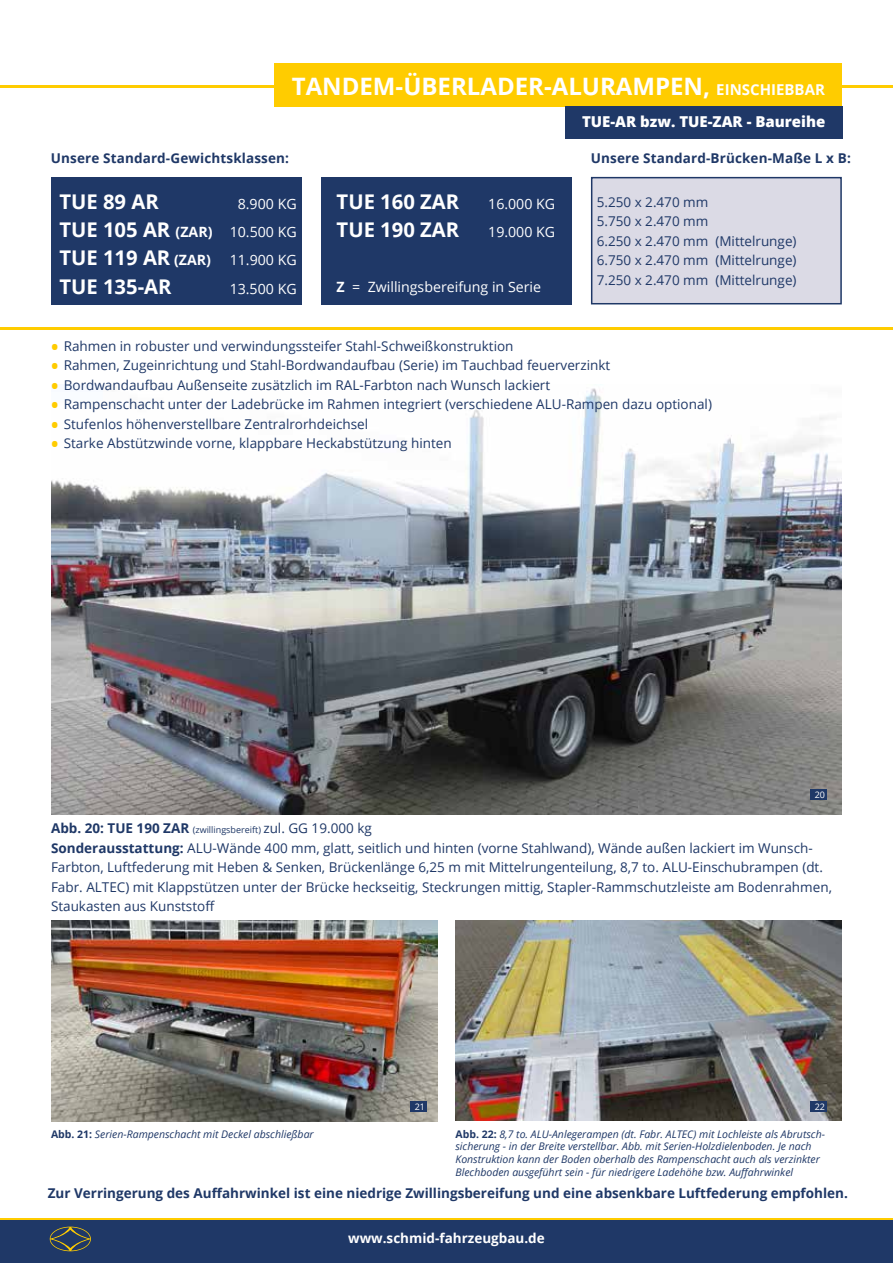
<style>
.page{position:relative;width:893px;height:1263px;background:#fff}
.page>*{position:absolute;margin:0;border:0;box-sizing:border-box;transform-origin:0 0}
.t1{font:700 24px "Open Sans";color:#fff}
.t2{font:700 20.25px/28.3px "Open Sans";color:#fff}
.t3{font:800 15px "Open Sans";color:#fff}
.t4{font:14.1px "Open Sans";color:#fff}
.t5{font:13.5px/19.5px "Open Sans";color:#1f3867}
.t6{font:700 13.5px "Open Sans";color:#1f3867}
.t7{font:700 13.5px "Open Sans";color:#fff}
.t8{font:italic 10.5px/12.6px "Open Sans";color:#1f3867}
.t9{font:9px "Open Sans";color:#1f3867}
.t10{font:9px "Open Sans";color:#fff}
.s1{font-size:15px}
.s2{font-size:14.1px}
.s3{font-weight:400;font-size:14.1px}
.s4{font-weight:700}
.s5{font-weight:700;font-size:19.5px;color:#fc0}
.s6{font-weight:700;font-size:13.5px}
.s7{font-size:13.5px}
.s8{font-weight:700;font-style:normal}
</style>
<div class="page">
<hr style="left:0;top:1218px;width:893px;height:2px;background:#fc0">
<hr style="left:0;top:85px;width:893px;height:2px;background:#fc0">
<div style="left:0;top:1220px;width:893px;height:43px;background:#1f3867"></div>
<svg style="left:50px;top:1226px;width:41px;height:25px"></svg>
<img style="left:51px;top:388px;width:791px;height:426px">
<div style="left:275px;top:64px;width:567px;height:43px;background:#fc0"></div>
<div style="left:565px;top:107px;width:277px;height:32px;background:#1f3867"></div>
<div style="left:51px;top:177px;width:251px;height:127px;background:#1f3867"></div>
<div style="left:321px;top:177px;width:251px;height:127px;background:#1f3867"></div>
<div style="left:592px;top:178px;width:249px;height:126px;background:#dbdae5"></div>
<div style="left:591px;top:177px;width:251px;height:127px;border:2px solid #1f3867"></div>
<img style="left:51px;top:920px;width:386px;height:201px">
<img style="left:455px;top:920px;width:387px;height:200px">
<div style="left:810px;top:789px;width:17px;height:11px;background:#1f3867"></div>
<div style="left:810px;top:1101px;width:17px;height:11px;background:#1f3867"></div>
<div style="left:410px;top:1101px;width:17px;height:11px;background:#1f3867"></div>
<hr style="left:0;top:327px;width:893px;height:2px;background:#fc0">
<h1 class="t1" style="left:292px;top:69px;width:535px">TANDEM-ÜBERLADER-ALURAMPEN, <span class="s1">EINSCHIEBBAR</span></h1>
<p class="t3" style="left:582px;top:110px;width:245px">TUE-AR bzw. TUE-ZAR - Baureihe</p>
<p class="t6" style="left:51px;top:149px;width:240px">Unsere Standard-Gewichtsklassen:</p>
<p class="t6" style="left:591px;top:149px;width:261px">Unsere Standard-Brücken-Maße L x B:</p>
<h2 class="t2" style="left:59px;top:187px;width:101px">TUE 89 AR</h2>
<p class="t4" style="left:238px;top:194px;width:60px">8.900 KG</p>
<h2 class="t2" style="left:59px;top:215px;width:239px">TUE 105 AR <span class="s2">(ZAR)</span> <span class="s3">10.500 KG<br></span>TUE 119 AR <span class="s2">(ZAR)</span></h2>
<p class="t4" style="left:230px;top:250px;width:69px">11.900 KG</p>
<h2 class="t2" style="left:59px;top:272px;width:114px">TUE 135-AR</h2>
<p class="t4" style="left:230px;top:279px;width:69px">13.500 KG</p>
<h2 class="t2" style="left:337px;top:187px;width:124px">TUE 160 ZAR</h2>
<p class="t4" style="left:488px;top:194px;width:69px">16.000 KG</p>
<h2 class="t2" style="left:337px;top:215px;width:124px">TUE 190 ZAR</h2>
<p class="t4" style="left:488px;top:222px;width:69px">19.000 KG</p>
<p class="t4" style="left:337px;top:277px;width:206px"><span class="s4">Z</span> = Zwillingsbereifung in Serie</p>
<p class="t5" style="left:597px;top:192px;width:201px">5.250 x 2.470 mm<br>5.750 x 2.470 mm<br>6.250 x 2.470 mm (Mittelrunge)<br>6.750 x 2.470 mm (Mittelrunge)<br>7.250 x 2.470 mm (Mittelrunge)</p>
<p class="t5" style="left:51px;top:336px;width:464px"><span class="s5">•</span> Rahmen in robuster und verwindungssteifer Stahl-Schweißkonstruktion</p>
<p class="t5" style="left:51px;top:355px;width:561px"><span class="s5">•</span> Rahmen, Zugeinrichtung und Stahl-Bordwandaufbau (Serie) im Tauchbad feuerverzinkt</p>
<p class="t5" style="left:51px;top:375px;width:501px"><span class="s5">•</span> Bordwandaufbau Außenseite zusätzlich im RAL-Farbton nach Wunsch lackiert</p>
<p class="t5" style="left:51px;top:394px;width:662px"><span class="s5">•</span> Rampenschacht unter der Ladebrücke im Rahmen integriert (verschiedene ALU-Rampen dazu optional)</p>
<p class="t5" style="left:51px;top:414px;width:319px"><span class="s5">•</span> Stufenlos höhenverstellbare Zentralrorhdeichsel</p>
<p class="t5" style="left:51px;top:433px;width:402px"><span class="s5">•</span> Starke Abstützwinde vorne, klappbare Heckabstützung hinten</p>
<p class="t10" style="left:815px;top:788px;width:12px">20</p>
<p class="t9" style="left:51px;top:824px;width:322px"><span class="s6">Abb. 20: TUE 190 ZAR</span> (zwillingsbereift) <span class="s7">zul. GG 19.000 kg</span></p>
<p class="t5" style="left:51px;top:838px;width:782px"><span class="s4">Sonderausstattung:</span> ALU-Wände 400 mm, glatt, seitlich und hinten (vorne Stahlwand), Wände außen lackiert im Wunsch-Farbton, Luftfederung mit Heben &amp; Senken, Brückenlänge 6,25 m mit Mittelrungenteilung, 8,7 to. ALU-Einschubrampen (dt.<br>Fabr. ALTEC) mit Klappstützen unter der Brücke heckseitig, Steckrungen mittig, Stapler-Rammschutzleiste am Bodenrahmen, Staukasten aus Kunststoff</p>
<p class="t10" style="left:415px;top:1100px;width:12px">21</p>
<p class="t10" style="left:815px;top:1100px;width:12px">22</p>
<p class="t8" style="left:51px;top:1127px;width:264px"><span class="s8">Abb. 21:</span> Serien-Rampenschacht mit Deckel abschließbar</p>
<p class="t8" style="left:455px;top:1127px;width:371px"><span class="s8">Abb. 22:</span> 8,7 to. ALU-Anlegerampen (dt. Fabr. ALTEC) mit Lochleiste als Abrutsch&shy;sicherung - in der Breite verstellbar. Abb. mit Serien-Holzdielenboden. Je nach Konstruktion kann der Boden oberhalb des Rampenschacht auch als verzinkter Blechboden ausgeführt sein - für niedrigere Ladehöhe bzw. Auffahrwinkel</p>
<p class="t6" style="left:48px;top:1183px;width:801px">Zur Verringerung des Auffahrwinkel ist eine niedrige Zwillingsbereifung und eine absenkbare Luftfederung empfohlen.</p>
<p class="t7" style="left:348px;top:1229px;width:198px">www.schmid-fahrzeugbau.de</p>
</div>
